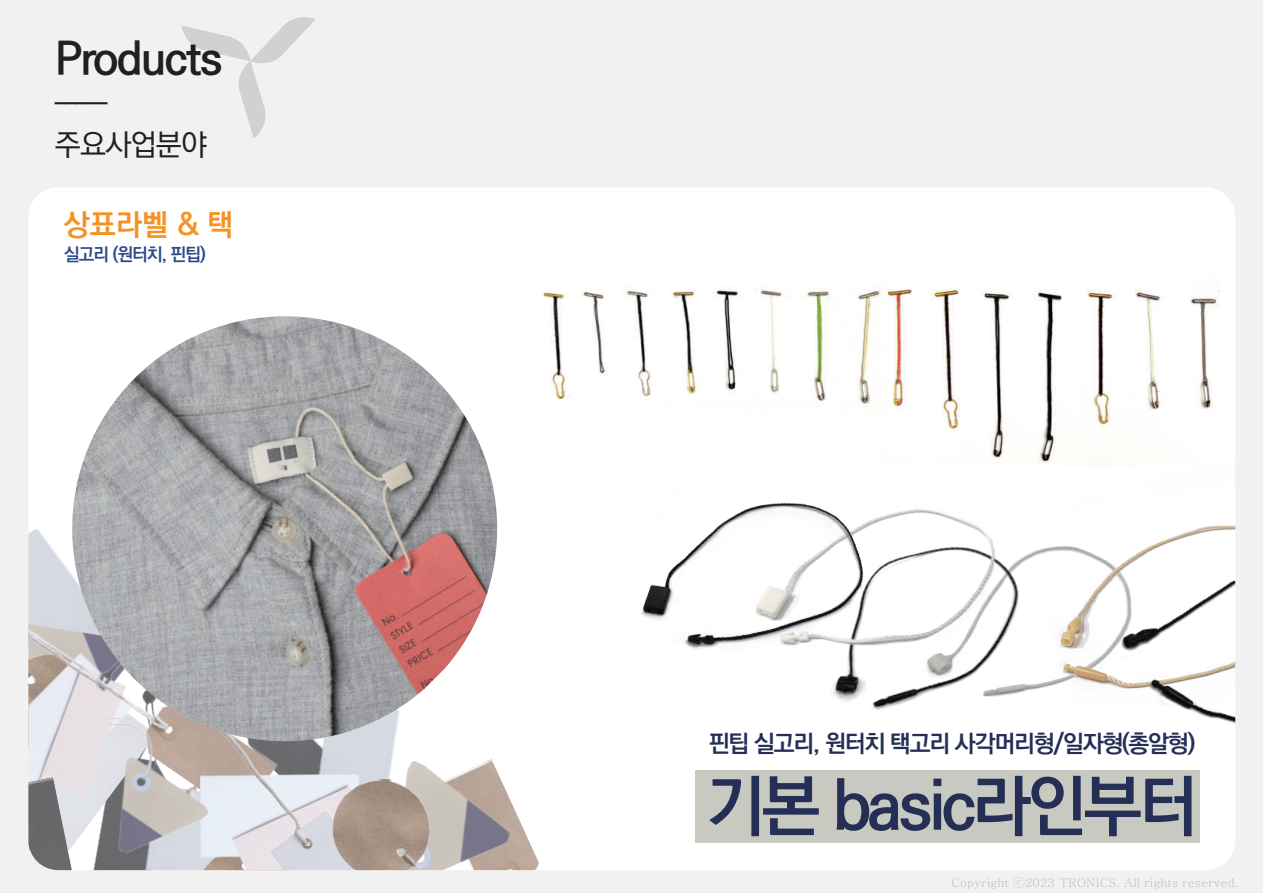
<style>
.page{position:relative;width:1263px;height:893px;background:#f0f1f0}
.page>*{position:absolute;margin:0;border:0;box-sizing:border-box;transform-origin:0 0}
.t1{font:700 67.5px "Ko Pub World Dotum";letter-spacing:-.05em;color:#252f56}
.t2{font:700 45px "Ko Pub World Dotum";letter-spacing:-.03em;color:#231f20}
.t3{font:700 30px "Ko Pub World Dotum";color:#f59223}
.t4{font:500 30px "Ko Pub World Dotum";letter-spacing:-.03em;color:#231f20}
.t5{font:700 24px "Ko Pub World Dotum";letter-spacing:-.05em;color:#252f56}
.t6{font:700 22.5px "Ko Pub World Dotum";color:#231f20}
.t7{font:700 18px "Ko Pub World Dotum";letter-spacing:-.05em;color:#2b4a8b}
.t8{font:500 12px "Adobe Myungjo Std";color:#bbbebe}
</style>
<div class="page">
<div style="left:28px;top:187px;width:1207px;height:683px;background:#fff;border-radius:30px"></div>
<img style="left:886px;top:289px;width:333px;height:174px">
<img style="left:542px;top:287px;width:339px;height:120px">
<img style="left:833px;top:549px;width:209px;height:161px">
<img style="left:833px;top:509px;width:172px;height:162px">
<img style="left:640px;top:503px;width:230px;height:157px">
<img style="left:1042px;top:429px;width:193px;height:259px">
<img style="left:1102px;top:549px;width:133px;height:175px">
<div style="left:695px;top:770px;width:504px;height:73px;background:#c8c9c0"></div>
<img style="left:28px;top:529px;width:23px;height:45px">
<img style="left:72px;top:835px;width:73px;height:35px">
<img style="left:520px;top:822px;width:19px;height:48px">
<img style="left:28px;top:595px;width:56px;height:223px">
<img style="left:190px;top:762px;width:130px;height:108px">
<img style="left:320px;top:762px;width:200px;height:108px">
<img style="left:84px;top:762px;width:139px;height:106px">
<img style="left:325px;top:774px;width:139px;height:96px">
<img style="left:28px;top:777px;width:44px;height:93px">
<img style="left:51px;top:316px;width:447px;height:446px">
<svg style="left:182px;top:17px;width:133px;height:121px"></svg>
<h2 class="t2" style="left:55px;top:26px;width:170px">Products</h2>
<h3 class="t6" style="left:55px;top:83px;width:54px">_____</h3>
<h3 class="t4" style="left:55px;top:123px;width:154px">주요사업분야</h3>
<h3 class="t3" style="left:64px;top:203px;width:171px">상표라벨 &amp; 택</h3>
<h3 class="t7" style="left:64px;top:241px;width:143px">실고리 (원터치, 핀팁)</h3>
<h3 class="t5" style="left:709px;top:726px;width:488px">핀팁 실고리, 원터치 택고리 사각머리형/일자형(총알형)</h3>
<h1 class="t1" style="left:706px;top:758px;width:493px">기본 basic라인부터</h1>
<p class="t8" style="left:951px;top:876px;width:288px">Copyright ⓒ2023 TRONICS. All rights reserved.</p>
</div>
